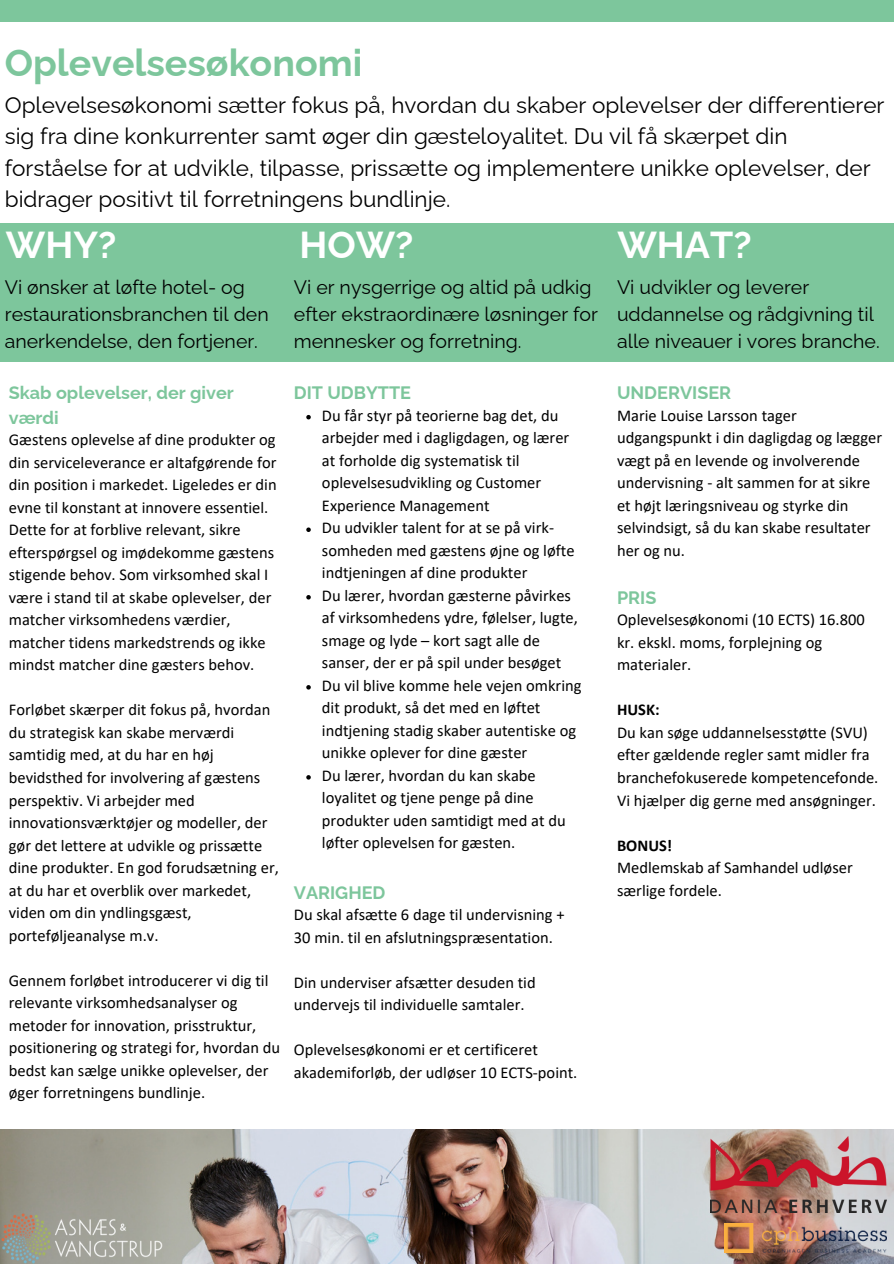
<style>
.page{position:relative;width:894px;height:1264px;background:#fff}
.page>*{position:absolute;margin:0;border:0;box-sizing:border-box;transform-origin:0 0}
.t1{font:700 37.5px "Raleway";color:#7dc69c}
.t2{font:700 37.5px "Raleway";color:#fff}
.t3{font:22.5px/31.5px "Raleway";color:#000}
.t4{font:19.5px/27px "Raleway";color:#000}
.t5{font:700 18px/24.8px "Raleway";color:#7dc69c}
.t6{font:16.5px/22.5px "Calibri";color:#000}
.t7{font:700 16.5px "Calibri";color:#000}
</style>
<div class="page">
<div style="left:0;top:0;width:893px;height:22px;background:#7dc69c"></div>
<div style="left:0;top:223px;width:893px;height:139px;background:#7dc69c"></div>
<img style="left:0;top:1129px;width:893px;height:134px">
<img style="left:0;top:1212px;width:162px;height:51px">
<svg style="left:306px;top:415px;width:5px;height:4px"></svg>
<svg style="left:306px;top:527px;width:5px;height:5px"></svg>
<svg style="left:306px;top:595px;width:5px;height:4px"></svg>
<svg style="left:306px;top:685px;width:5px;height:4px"></svg>
<svg style="left:306px;top:775px;width:5px;height:4px"></svg>
<img style="left:724px;top:1223px;width:162px;height:29px">
<img style="left:710px;top:1136px;width:176px;height:76px">
<p class="t1" style="left:5px;top:40px;width:359px">Oplevelsesøkonomi</p>
<p class="t3" style="left:5px;top:89px;width:880px">Oplevelsesøkonomi sætter fokus på, hvordan du skaber oplevelser der differentierer sig fra dine konkurrenter samt øger din gæsteloyalitet. Du vil få skærpet din forståelse for at udvikle, tilpasse, prissætte og implementere unikke oplevelser, der bidrager positivt til forretningens bundlinje.</p>
<p class="t2" style="left:6px;top:223px;width:112px">WHY?</p>
<p class="t2" style="left:299px;top:223px;width:115px">HOW?</p>
<p class="t2" style="left:617px;top:223px;width:136px">WHAT?</p>
<p class="t4" style="left:5px;top:273px;width:265px">Vi ønsker at løfte hotel- og restaurationsbranchen til den anerkendelse, den fortjener.</p>
<p class="t4" style="left:294px;top:273px;width:305px">Vi er nysgerrige og altid på udkig efter ekstraordinære løsninger for mennesker og forretning.</p>
<p class="t4" style="left:617px;top:273px;width:264px">Vi udvikler og leverer uddannelse og rådgivning til alle niveauer i vores branche.</p>
<p class="t5" style="left:9px;top:380px;width:226px">Skab oplevelser, der giver værdi</p>
<p class="t6" style="left:9px;top:430px;width:269px">Gæstens oplevelse af dine produkter og din serviceleverance er altafgørende for din position i markedet. Ligeledes er din evne til konstant at innovere essentiel.<br>Dette for at forblive relevant, sikre efterspørgsel og imødekomme gæstens stigende behov. Som virksomhed skal I være i stand til at skabe oplevelser, der matcher virksomhedens værdier, matcher tidens markedstrends og ikke mindst matcher dine gæsters behov.</p>
<p class="t6" style="left:9px;top:700px;width:271px">Forløbet skærper dit fokus på, hvordan du strategisk kan skabe merværdi samtidig med, at du har en høj bevidsthed for involvering af gæstens perspektiv. Vi arbejder med innovationsværktøjer og modeller, der gør det lettere at udvikle og prissætte dine produkter. En god forudsætning er, at du har et overblik over markedet, viden om din yndlingsgæst, porteføljeanalyse m.v.</p>
<p class="t6" style="left:9px;top:970px;width:273px">Gennem forløbet introducerer vi dig til relevante virksomhedsanalyser og metoder for innovation, prisstruktur, positionering og strategi for, hvordan du bedst kan sælge unikke oplevelser, der øger forretningens bundlinje.</p>
<p class="t5" style="left:617px;top:380px;width:116px">UNDERVISER</p>
<p class="t6" style="left:617px;top:405px;width:266px">Marie Louise Larsson tager udgangspunkt i din dagligdag og lægger vægt på en levende og involverende undervisning - alt sammen for at sikre et højt læringsniveau og styrke din selvindsigt, så du kan skabe resultater her og nu.</p>
<p class="t5" style="left:617px;top:585px;width:41px">PRIS</p>
<p class="t6" style="left:617px;top:610px;width:249px">Oplevelsesøkonomi (10 ECTS) 16.800 kr. ekskl. moms, forplejning og materialer.</p>
<p class="t7" style="left:617px;top:703px;width:44px">HUSK:</p>
<p class="t6" style="left:617px;top:722px;width:263px">Du kan søge uddannelsesstøtte (SVU) efter gældende regler samt midler fra branchefokuserede kompetencefonde.<br>Vi hjælper dig gerne med ansøgninger.</p>
<p class="t7" style="left:617px;top:838px;width:57px">BONUS!</p>
<p class="t6" style="left:617px;top:857px;width:237px">Medlemskab af Samhandel udløser særlige fordele.</p>
<p class="t5" style="left:294px;top:380px;width:119px">DIT UDBYTTE</p>
<p class="t6" style="left:322px;top:405px;width:249px">Du får styr på teorierne bag det, du arbejder med i dagligdagen, og lærer at forholde dig systematisk til oplevelsesudvikling og Customer<br>Experience Management</p>
<p class="t6" style="left:322px;top:517px;width:254px">Du udvikler talent for at se på virk‐ somheden med gæstens øjne og løfte indtjeningen af dine produkter</p>
<p class="t6" style="left:322px;top:585px;width:257px">Du lærer, hvordan gæsterne påvirkes af virksomhedens ydre, følelser, lugte, smage og lyde – kort sagt alle de sanser, der er på spil under besøget</p>
<p class="t6" style="left:322px;top:675px;width:261px">Du vil blive komme hele vejen omkring dit produkt, så det med en løftet indtjening stadig skaber autentiske og unikke oplever for dine gæster</p>
<p class="t6" style="left:322px;top:765px;width:245px">Du lærer, hvordan du kan skabe loyalitet og tjene penge på dine produkter uden samtidigt med at du løfter oplevelsen for gæsten.</p>
<p class="t5" style="left:294px;top:880px;width:93px">VARIGHED</p>
<p class="t6" style="left:294px;top:904px;width:272px">Du skal afsætte 6 dage til undervisning +<br>30 min. til en afslutningspræsentation.</p>
<p class="t6" style="left:294px;top:972px;width:243px">Din underviser afsætter desuden tid undervejs til individuelle samtaler.</p>
<p class="t6" style="left:294px;top:1039px;width:285px">Oplevelsesøkonomi er et certificeret akademiforløb, der udløser 10 ECTS-point.</p>
</div>
